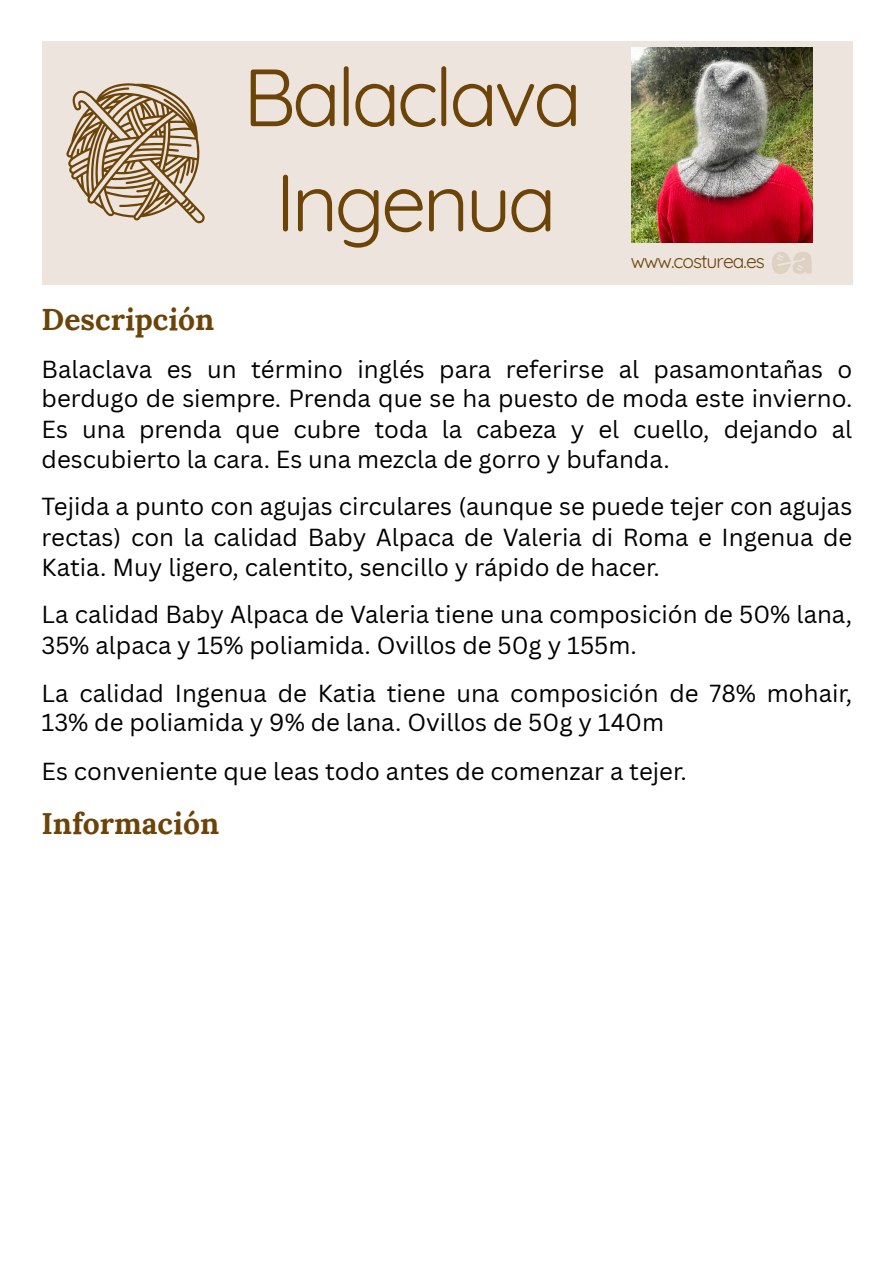
<style>
.page{position:relative;width:894px;height:1263px;background:#fff}
.page>*{position:absolute;margin:0;border:0;box-sizing:border-box;transform-origin:0 0}
.t1{font:81px "Quicksand";letter-spacing:-.05em;color:#6d4408}
.t2{font:700 30px "Lora";color:#6d4408}
.t3{font:24px/30px "Canva Sans";color:#000;text-align:justify}
.t4{font:19.2px "Quicksand";letter-spacing:-.05em;color:#6d4408}
</style>
<div class="page">
<div style="left:42px;top:42px;width:810px;height:243px;background:#ece4dd"></div>
<img style="left:631px;top:47px;width:181px;height:196px">
<svg style="left:66px;top:83px;width:138px;height:140px"></svg>
<img style="left:772px;top:252px;width:39px;height:22px">
<p class="t1" style="left:243px;top:45px;width:340px">Balaclava</p>
<p class="t1" style="left:275px;top:150px;width:283px">Ingenua</p>
<p class="t4" style="left:630px;top:249px;width:136px">www.costurea.es</p>
<h1 class="t2" style="left:42px;top:299px;width:174px">Descripción</h1>
<h2 class="t3" style="left:42px;top:354px;width:811px">Balaclava es un término inglés para referirse al pasamontañas o berdugo de siempre. Prenda que se ha puesto de moda este invierno.<br>Es una prenda que cubre toda la cabeza y el cuello, dejando al descubierto la cara. Es una mezcla de gorro y bufanda.</h2>
<h2 class="t3" style="left:42px;top:491px;width:811px">Tejida a punto con agujas circulares (aunque se puede tejer con agujas rectas) con la calidad Baby Alpaca de Valeria di Roma e Ingenua de Katia. Muy ligero, calentito, sencillo y rápido de hacer.</h2>
<h2 class="t3" style="left:42px;top:599px;width:811px">La calidad Baby Alpaca de Valeria tiene una composición de 50% lana,<br>35% alpaca y 15% poliamida. Ovillos de 50g y 155m.</h2>
<h2 class="t3" style="left:42px;top:678px;width:811px;line-height:29.2px">La calidad Ingenua de Katia tiene una composición de 78% mohair,<br>13% de poliamida y 9% de lana. Ovillos de 50g y 140m</h2>
<h2 class="t3" style="left:42px;top:755px;width:646px">Es conveniente que leas todo antes de comenzar a tejer.</h2>
<h1 class="t2" style="left:42px;top:803px;width:179px">Información</h1>
</div>
